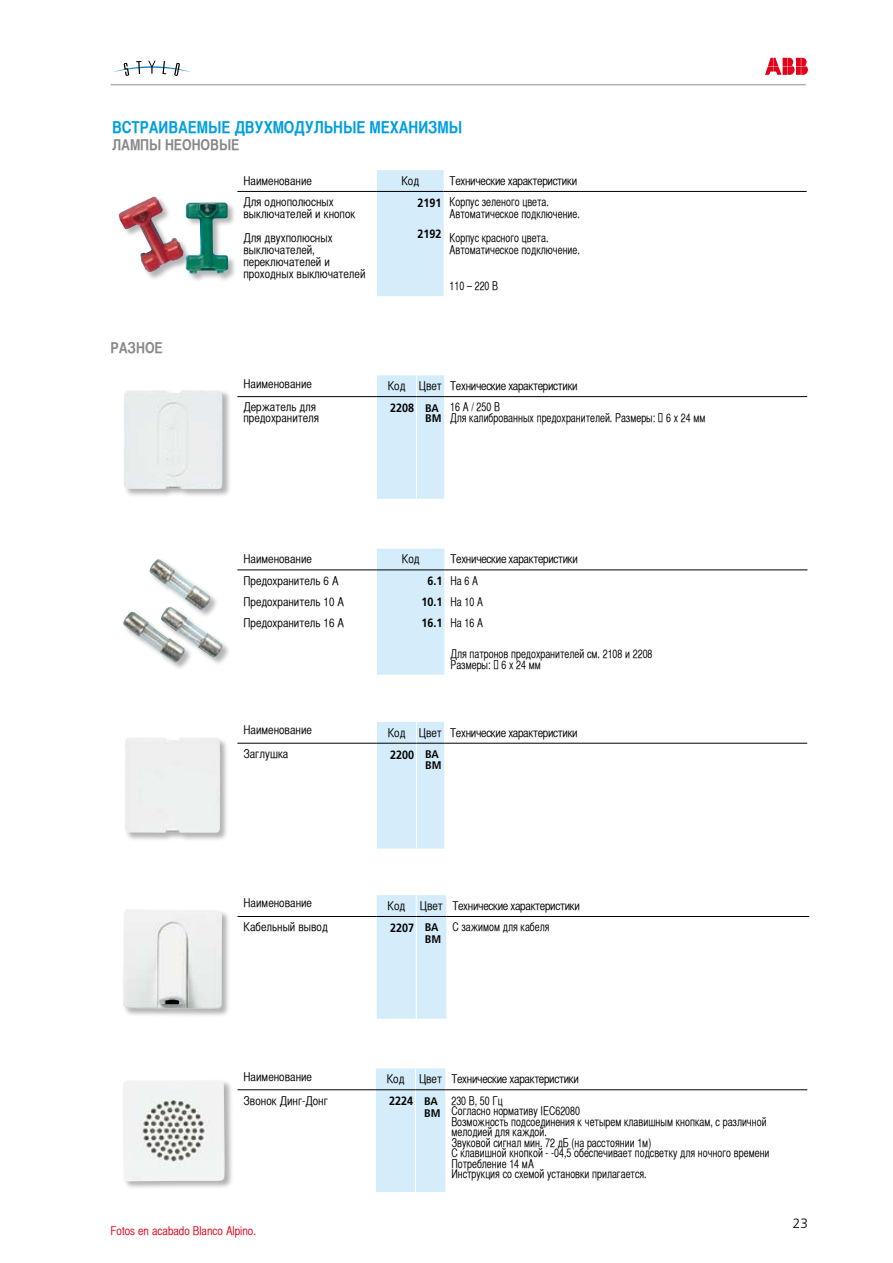
<style>
.page{position:relative;width:893px;height:1263px;background:#fff}
.page>*{position:absolute;margin:0;border:0;box-sizing:border-box;transform-origin:0 0}
.t1{font:16.5px "Helvetica CY Bold";color:#009ee0}
.t2{font:15px "Helvetica CY Bold";color:#878889}
.t3{font:300 13.5px "Frutiger";color:#000}
.t4{font:12px/10.5px "Helvetica CY Plain";color:#000;scale:.9 1}
.t5{font:12px/12px "Helvetica CY Plain";color:#000}
.t6{font:12px "Helvetica CY Plain";letter-spacing:-.025em;color:#000}
.t7{font:700 12px/21px "Frutiger";color:#000;text-align:center;scale:.9 1}
.t8{font:12px "Helvetica CY Plain";color:#e2001a}
.t9{font:700 condensed 11.1px "Frutiger";color:#000;scale:1.09 1}
.s1{font-stretch:condensed;font-size:11.1px}
</style>
<div class="page">
<hr style="left:111px;top:84px;width:695px;height:1px;background:#b1b2b4">
<svg style="left:765px;top:58px;width:43px;height:17px"></svg>
<svg style="left:114px;top:61px;width:77px;height:15px"></svg>
<div style="left:123px;top:558px;width:109px;height:114px;background:#000;opacity:.3"></div>
<img style="left:123px;top:558px;width:101px;height:105px">
<div style="left:377px;top:549px;width:67px;height:126px;background:#d5edfa"></div>
<hr style="left:237px;top:570px;width:140px;height:1px;background:#000">
<hr style="left:377px;top:570px;width:67px;height:1px;background:#000">
<hr style="left:444px;top:570px;width:363px;height:1px;background:#000">
<div style="left:122px;top:389px;width:110px;height:110px;background:#000;opacity:.3"></div>
<div style="left:124px;top:390px;width:99px;height:99px;background:#e8eced"></div>
<div style="left:377px;top:375px;width:67px;height:124px;background:#d5edfa"></div>
<hr style="left:444px;top:396px;width:363px;height:1px;background:#000">
<hr style="left:237px;top:396px;width:140px;height:1px;background:#000">
<div style="left:118px;top:196px;width:118px;height:87px;background:#000;opacity:.3"></div>
<img style="left:118px;top:196px;width:110px;height:77px">
<div style="left:377px;top:170px;width:67px;height:126px;background:#d5edfa"></div>
<hr style="left:237px;top:191px;width:140px;height:1px;background:#000">
<hr style="left:377px;top:191px;width:67px;height:1px;background:#000">
<hr style="left:444px;top:191px;width:363px;height:1px;background:#000">
<div style="left:124px;top:736px;width:106px;height:106px;background:#000;opacity:.3"></div>
<div style="left:125px;top:737px;width:95px;height:96px;background:#edefef"></div>
<div style="left:377px;top:722px;width:67px;height:126px;background:#d5edfa"></div>
<hr style="left:444px;top:743px;width:363px;height:1px;background:#000">
<hr style="left:237px;top:743px;width:140px;height:1px;background:#000">
<div style="left:121px;top:908px;width:111px;height:111px;background:#000;opacity:.3"></div>
<img style="left:123px;top:909px;width:99px;height:100px">
<div style="left:377px;top:895px;width:69px;height:124px;background:#d5edfa"></div>
<hr style="left:416px;top:917px;width:1px;height:102px;background:#fff">
<hr style="left:377px;top:916px;width:39px;height:1px;background:#000">
<hr style="left:416px;top:916px;width:30px;height:1px;background:#000">
<hr style="left:446px;top:916px;width:363px;height:1px;background:#000">
<hr style="left:238px;top:916px;width:139px;height:1px;background:#000">
<div style="left:376px;top:1068px;width:69px;height:124px;background:#d5edfa"></div>
<hr style="left:415px;top:1090px;width:1px;height:102px;background:#fff">
<hr style="left:376px;top:1089px;width:39px;height:1px;background:#000">
<hr style="left:415px;top:1089px;width:30px;height:1px;background:#000">
<hr style="left:445px;top:1089px;width:362px;height:1px;background:#000">
<hr style="left:238px;top:1089px;width:138px;height:1px;background:#000">
<div style="left:122px;top:1078px;width:112px;height:113px;background:#000;opacity:.3"></div>
<img style="left:123px;top:1080px;width:102px;height:101px">
<h1 class="t1" style="left:112px;top:118px;width:352px">ВСТРАИВАЕМЫЕ ДВУХМОДУЛЬНЫЕ МЕХАНИЗМЫ</h1>
<p class="t2" style="left:112px;top:136px;width:129px">ЛАМПЫ НЕОНОВЫЕ</p>
<p class="t2" style="left:111px;top:339px;width:54px">РАЗНОЕ</p>
<p class="t5" style="left:243px;top:175px;width:70px">Наименование</p>
<p class="t5" style="left:401px;top:175px;width:19px">Код</p>
<p class="t6" style="left:450px;top:174px;width:129px">Технические характеристики</p>
<p class="t5" style="left:243px;top:196px;width:114px">Для однополюсных выключателей и кнопок</p>
<p class="t5" style="left:243px;top:232px;width:124px">Для двухполюсных выключателей, переключателей и проходных выключателей</p>
<p class="t4" style="left:450px;top:196px;width:146px;line-height:12px">Корпус зеленого цвета.<br>Автоматическое подключение.</p>
<p class="t4" style="left:450px;top:232px;width:146px;line-height:12px">Корпус красного цвета.<br>Автоматическое подключение.</p>
<p class="t4" style="left:450px;top:281px;width:55px">110 – 220 В</p>
<p class="t7" style="left:417px;top:192px;width:28px">2191</p>
<p class="t7" style="left:417px;top:223px;width:28px">2192</p>
<p class="t5" style="left:243px;top:377px;width:70px">Наименование</p>
<p class="t6" style="left:388px;top:379px;width:192px">Код Цвет Технические характеристики</p>
<p class="t5" style="left:243px;top:402px;width:77px;line-height:10.5px">Держатель для предохранителя</p>
<p class="t7" style="left:390px;top:397px;width:56px">2208 <span class="s1">BA</span></p>
<p class="t9" style="left:425px;top:412px;width:17px">BM</p>
<p class="t4" style="left:450px;top:402px;width:285px">16 А / 250 В<br>Для калиброванных предохранителей. Размеры: ∅ 6 х 24 мм</p>
<p class="t5" style="left:243px;top:553px;width:70px">Наименование</p>
<p class="t5" style="left:402px;top:553px;width:19px">Код</p>
<p class="t6" style="left:450px;top:552px;width:129px">Технические характеристики</p>
<p class="t5" style="left:243px;top:570px;width:102px;line-height:21px">Предохранитель 6 А<br>Предохранитель 10 А<br>Предохранитель 16 А</p>
<p class="t7" style="left:421px;top:570px;width:25px">6.1<br>10.1<br>16.1</p>
<p class="t4" style="left:450px;top:570px;width:38px;line-height:21px">На 6 А<br>На 10 А<br>На 16 А</p>
<p class="t4" style="left:450px;top:649px;width:226px">Для патронов предохранителей см. 2108 и 2208<br>Размеры: ∅ 6 х 24 мм</p>
<p class="t5" style="left:243px;top:724px;width:70px">Наименование</p>
<p class="t6" style="left:388px;top:725px;width:192px">Код Цвет Технические характеристики</p>
<p class="t5" style="left:243px;top:748px;width:46px">Заглушка</p>
<p class="t7" style="left:390px;top:744px;width:56px">2200 <span class="s1">BA</span></p>
<p class="t9" style="left:425px;top:758px;width:17px">BM</p>
<p class="t5" style="left:244px;top:897px;width:70px">Наименование</p>
<p class="t6" style="left:388px;top:899px;width:194px">Код Цвет Технические характеристики</p>
<p class="t5" style="left:244px;top:921px;width:86px">Кабельный вывод</p>
<p class="t7" style="left:390px;top:917px;width:56px">2207 <span class="s1">BA</span></p>
<p class="t9" style="left:425px;top:933px;width:17px">BM</p>
<p class="t4" style="left:452px;top:922px;width:110px">С зажимом для кабеля</p>
<p class="t5" style="left:244px;top:1070px;width:70px">Наименование</p>
<p class="t6" style="left:387px;top:1072px;width:194px">Код Цвет Технические характеристики</p>
<p class="t5" style="left:244px;top:1094px;width:86px">Звонок Динг-Донг</p>
<p class="t7" style="left:389px;top:1090px;width:56px">2224 <span class="s1">BA</span></p>
<p class="t9" style="left:424px;top:1106px;width:17px">BM</p>
<p class="t4" style="left:451px;top:1095px;width:355px">230 В, 50 Гц<br>Согласно нормативу IEC62080<br>Возможность подсоединения к четырем клавишным кнопкам, с различной мелодией для каждой.<br>Звуковой сигнал мин. 72 дБ (на расстоянии 1м)<br>С клавишной кнопкой - -04,5 обеспечивает подсветку для ночного времени Потребление 14 мА<br>Инструкция со схемой установки прилагается.</p>
<p class="t8" style="left:111px;top:1224px;width:147px">Fotos en acabado Blanco Alpino.</p>
<p class="t3" style="left:793px;top:1215px;width:17px">23</p>
</div>
